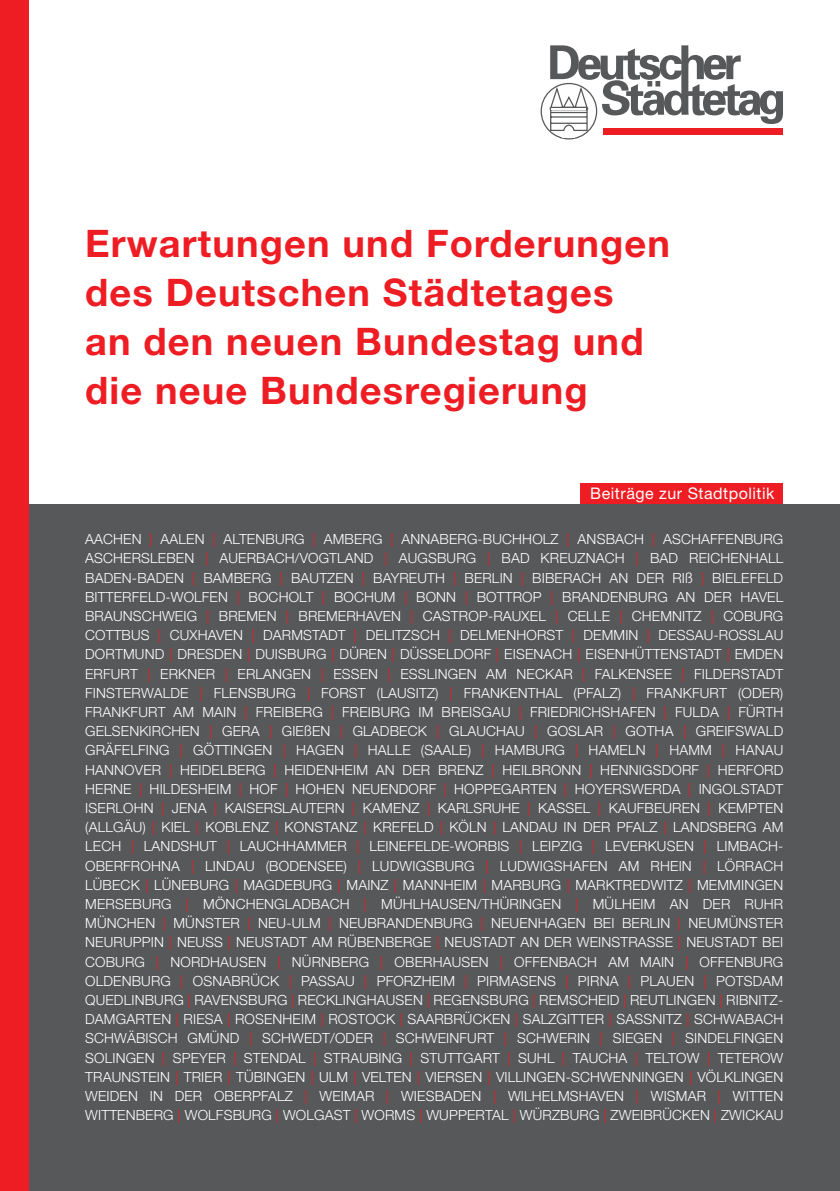
<style>
.page{position:relative;width:840px;height:1191px;background:#fff}
.page>*{position:absolute;margin:0;border:0;box-sizing:border-box;transform-origin:0 0}
.t1{font:700 38px/49px "Helvetica Neue";letter-spacing:.03em;color:#ee1d23}
.t2{font:16px "Helvetica Neue";letter-spacing:.03em;color:#fff}
.t3{font:300 14px/19.2px "Helvetica Neue";letter-spacing:.01em;color:#fff;text-align:justify}
.s1{color:#ee1d23}
.s2{font-size:14.4px}
</style>
<div class="page">
<div style="left:580px;top:483px;width:202px;height:22px;background:#ee1d23"></div>
<div style="left:23px;top:505px;width:816px;height:686px;background:#57585a"></div>
<div style="left:0;top:0;width:28px;height:1191px;background:#ee1d23"></div>
<svg style="left:549px;top:45px;width:233px;height:93px"></svg>
<hr style="left:551px;top:108px;width:35px;height:1px;background:#fff">
<h1 class="t1" style="left:85px;top:218px;width:586px">Erwartungen und Forderungen des Deutschen Städtetages<br>an den neuen Bundestag und die neue Bundesregierung</h1>
<p class="t2" style="left:590px;top:484px;width:186px">Beiträge zur Stadtpolitik</p>
<p class="t3" style="left:85px;top:529px;width:699px">AACHEN <span class="s1">|</span> AALEN <span class="s1">|</span> ALTENBURG <span class="s1">|</span> AMBERG <span class="s1">|</span> ANNABERG-BUCHHOLZ <span class="s1">|</span> ANSBACH <span class="s1">|</span> ASCHAFFENBURG ASCHERSLEBEN <span class="s1">|</span> AUERBACH/VOGTLAND <span class="s1">|</span> AUGSBURG <span class="s1">|</span> BAD KREUZNACH <span class="s1">|</span> BAD REICHENHALL BADEN-BADEN <span class="s1">|</span> BAMBERG <span class="s1">|</span> BAUTZEN <span class="s1">|</span> BAYREUTH <span class="s1">|</span> BERLIN <span class="s1">|</span> BIBERACH AN DER RI<span class="s2">ß</span> <span class="s1">|</span> BIELEFELD BITTERFELD-WOLFEN <span class="s1">|</span> BOCHOLT <span class="s1">|</span> BOCHUM <span class="s1">|</span> BONN <span class="s1">|</span> BOTTROP <span class="s1">|</span> BRANDENBURG AN DER HAV</p>
<p class="t3" style="left:85px;top:587px;width:699px;text-indent:681px">EL BRAUNSCHWEIG <span class="s1">|</span> BREMEN <span class="s1">|</span> BREMERHAVEN <span class="s1">|</span> CASTROP-RAUXEL <span class="s1">|</span> CELLE <span class="s1">|</span> CHEMNITZ <span class="s1">|</span> COBURG COTTBUS <span class="s1">|</span> CUXHAVEN <span class="s1">|</span> DARMSTADT <span class="s1">|</span> DELITZSCH <span class="s1">|</span> DELMENHORST <span class="s1">|</span> DEMMIN <span class="s1">|</span> DESSAU-ROSS LAU DORTMUND <span class="s1">|</span> DRESDEN <span class="s1">|</span> DUISBURG <span class="s1">|</span> DÜREN <span class="s1">|</span> DÜSSELDORF <span class="s1">|</span> EISENACH <span class="s1">|</span> EISENHÜTTENSTADT <span class="s1">|</span> EMDEN ERFURT <span class="s1">|</span> ERKNER <span class="s1">|</span> ERLANGEN <span class="s1">|</span> ESSEN <span class="s1">|</span> ESSLINGEN AM NECKAR <span class="s1">|</span> FALKENSEE <span class="s1">|</span> FILDERSTADT FINSTERWALDE <span class="s1">|</span> FLENSBURG <span class="s1">|</span> FORST (LAUSITZ) <span class="s1">|</span> FRANKENTHAL (PFALZ) <span class="s1">|</span> FRANKFURT (ODER)<br>FRANKFURT AM MAIN <span class="s1">|</span> FREIBERG <span class="s1">|</span> FREIBURG IM BREISGAU <span class="s1">|</span> FRIEDRICHSHAFEN <span class="s1">|</span> FULDA <span class="s1">|</span> FÜRTH GELSENKIRCHEN <span class="s1">|</span> GERA <span class="s1">|</span> GIE<span class="s2">ß</span>EN <span class="s1">|</span> GLADBECK <span class="s1">|</span> GLAUCHAU <span class="s1">|</span> GOSLAR <span class="s1">|</span> GOTHA <span class="s1">|</span> GREIFSWALD GRÄFELFING <span class="s1">|</span> GÖTTINGEN <span class="s1">|</span> HAGEN <span class="s1">|</span> HALLE (SAA</p>
<p class="t3" style="left:85px;top:740px;width:699px;text-indent:366px">LE) <span class="s1">|</span> HAMBURG <span class="s1">|</span> HAMELN <span class="s1">|</span> HAMM <span class="s1">|</span> HANAU HANNOVER <span class="s1">|</span> HEIDELBERG <span class="s1">|</span> HEIDENHEIM AN DER BRENZ <span class="s1">|</span> HEILBRONN <span class="s1">|</span> HENNIGSDORF <span class="s1">|</span> HERFORD HERNE <span class="s1">|</span> HILDESHEIM <span class="s1">|</span> HOF <span class="s1">|</span> HOHEN NEUENDORF <span class="s1">|</span> HOPPEGARTEN <span class="s1">|</span> HOYERSWERDA <span class="s1">|</span> INGOLSTADT ISERLOHN <span class="s1">|</span> JENA <span class="s1">|</span> KAISERSLAUTERN <span class="s1">|</span> KAMENZ <span class="s1">|</span> KARLSRUHE <span class="s1">|</span> KASSEL <span class="s1">|</span> KAUFBEUREN <span class="s1">|</span> KEMPTEN (ALLGÄU) <span class="s1">|</span> KIEL <span class="s1">|</span> KOBLENZ <span class="s1">|</span> KONSTANZ <span class="s1">|</span> KREFELD <span class="s1">|</span> KÖLN <span class="s1">|</span> LANDAU IN DER PFALZ <span class="s1">|</span> LANDSBERG AM LECH <span class="s1">|</span> LANDSHUT <span class="s1">|</span> LAUCHHAMMER <span class="s1">|</span> LEINEFELDE-WORBIS <span class="s1">|</span> LEIPZIG <span class="s1">|</span> LEVERKUSEN <span class="s1">|</span> LIMBACH-OBERFROHNA <span class="s1">|</span> LINDAU (BODENSEE) <span class="s1">|</span> LUDWIGSBURG <span class="s1">|</span> LUDWIGSHAFEN AM RHEIN <span class="s1">|</span> LÖRRACH LÜBECK <span class="s1">|</span> LÜNEBURG <span class="s1">|</span> MAGDEBURG <span class="s1">|</span> MAINZ <span class="s1">|</span> MANNHEIM <span class="s1">|</span> MARBURG <span class="s1">|</span> MARKTREDWITZ <span class="s1">|</span> MEMMINGEN MERSEBURG <span class="s1">|</span> MÖNCHENGLADBACH <span class="s1">|</span> MÜHLHAUSEN/THÜRINGEN <span class="s1">|</span> MÜLHEIM AN DER RUHR MÜNCHEN <span class="s1">|</span> MÜNSTER <span class="s1">|</span> NEU-ULM <span class="s1">|</span> NEUBRANDENBURG <span class="s1">|</span> NEUENHAGEN BEI BERLIN <span class="s1">|</span> NEUMÜNSTER NEURUPPIN <span class="s1">|</span> NEUSS <span class="s1">|</span> NEUSTADT AM RÜBENBERGE <span class="s1">|</span> NEUSTADT AN DER WEINSTRASS</p>
<p class="t3" style="left:85px;top:932px;width:699px;text-indent:579px">E <span class="s1">|</span> NEUSTADT BEI COBURG <span class="s1">|</span> NORDHAUSEN <span class="s1">|</span> NÜRNBERG <span class="s1">|</span> OBERHAUSEN <span class="s1">|</span> OFFENBACH AM MAIN <span class="s1">|</span> OFFENBURG OLDENBURG <span class="s1">|</span> OSNABRÜCK <span class="s1">|</span> PASSAU <span class="s1">|</span> PFORZHEIM <span class="s1">|</span> PIRMASENS <span class="s1">|</span> PIRNA <span class="s1">|</span> PLAUEN <span class="s1">|</span> POTSDAM QUEDLINBURG <span class="s1">|</span> RAV</p>
<p class="t3" style="left:85px;top:990px;width:699px;text-indent:135px">ENSBURG <span class="s1">|</span> RECKLINGHAUSEN <span class="s1">|</span> REGENSBURG <span class="s1">|</span> REMSCHEID <span class="s1">|</span> REUTLINGEN <span class="s1">|</span> RIBNITZ-<br>DAMGARTEN <span class="s1">|</span> RIESA <span class="s1">|</span> ROSENHEIM <span class="s1">|</span> ROSTOCK <span class="s1">|</span> SAA</p>
<p class="t3" style="left:85px;top:1009px;width:699px;text-indent:349px">RBRÜCKEN <span class="s1">|</span> SALZGITTER <span class="s1">|</span> SASSNITZ <span class="s1">|</span> SCHWABACH SCHWÄBISCH GMÜND <span class="s1">|</span> SCHWEDT/ODER <span class="s1">|</span> SCHWEINFURT <span class="s1">|</span> SCHWERIN <span class="s1">|</span> SIEGEN <span class="s1">|</span> SINDELFINGEN SOLINGEN <span class="s1">|</span> SPEYER <span class="s1">|</span> STENDAL <span class="s1">|</span> STRAUBING <span class="s1">|</span> STUTTGART <span class="s1">|</span> SUHL <span class="s1">|</span> TAUCHA <span class="s1">|</span> TELTOW <span class="s1">|</span> TETEROW TRAUNSTEIN <span class="s1">|</span> TRIER <span class="s1">|</span> TÜBINGEN <span class="s1">|</span> ULM <span class="s1">|</span> VELTEN <span class="s1">|</span> VIERSEN <span class="s1">|</span> VILLINGEN-SCHWENNINGEN <span class="s1">|</span> VÖLKLINGEN WEIDEN IN DER OBERPFALZ <span class="s1">|</span> WEIMAR <span class="s1">|</span> WIESBADEN <span class="s1">|</span> WILHELMSHAVEN <span class="s1">|</span> WISMAR <span class="s1">|</span> WITTEN WITTENBERG <span class="s1">|</span> WOLFSBURG <span class="s1">|</span> WOLGAST <span class="s1">|</span> WORMS <span class="s1">|</span> WUPPERTAL <span class="s1">|</span> WÜRZBURG <span class="s1">|</span> ZWEIBRÜCKEN <span class="s1">|</span> ZWICKAU</p>
</div>
